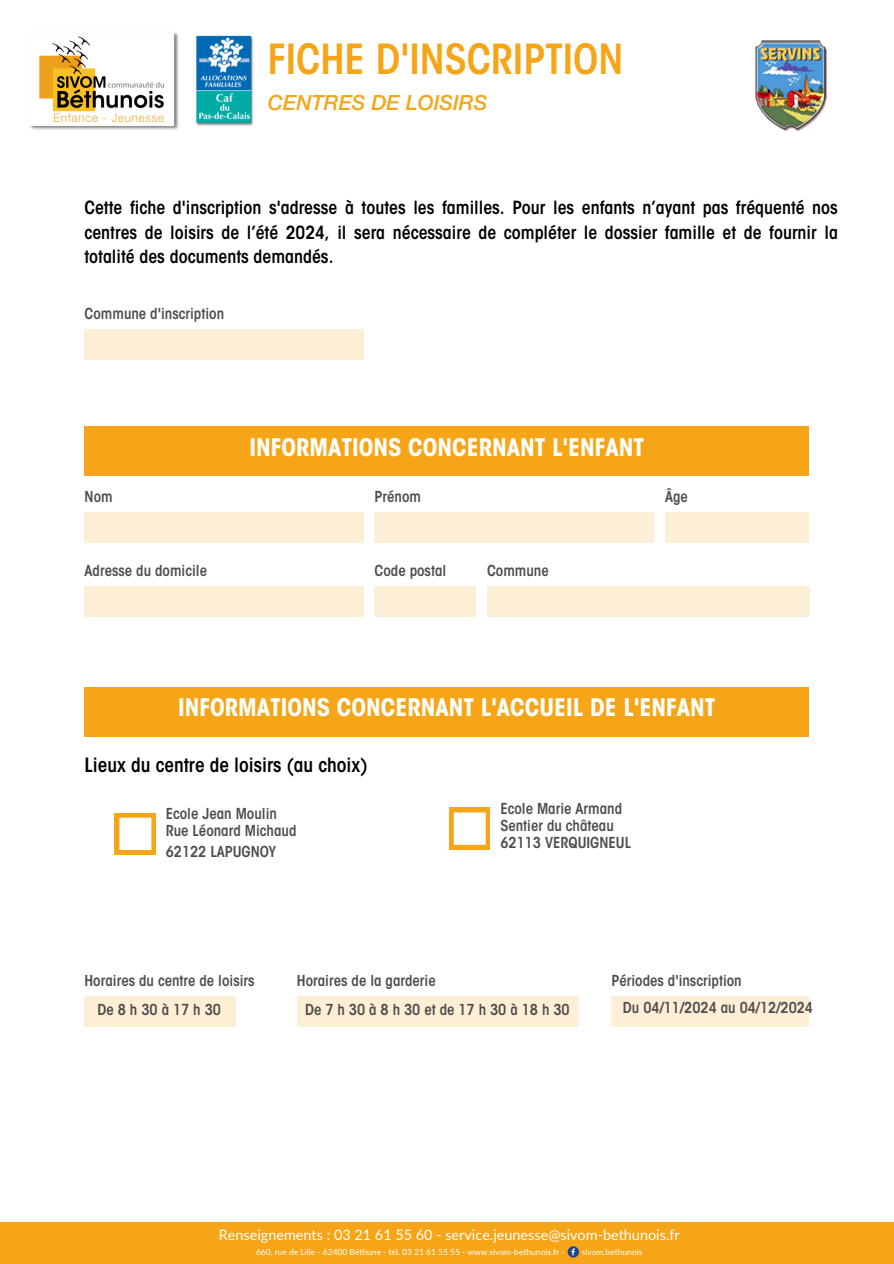
<style>
.page{position:relative;width:894px;height:1264px;background:#fff}
.page>*{position:absolute;margin:0;border:0;box-sizing:border-box;transform-origin:0 0}
.t1{font:600 condensed 41.1px "ITC Avant Garde Std";color:#f5a517}
.t2{font:700 condensed 24px "ITC Avant Garde Std";color:#fff}
.t3{font:italic 500 21px "Helvetica Neue Cyr";color:#f5a517}
.t4{font:600 condensed 19.5px "ITC Avant Garde Std";color:#000}
.t5{font:600 condensed 18px/24.8px "ITC Avant Garde Std";color:#000;text-align:justify}
.t6{font:600 condensed 15px "ITC Avant Garde Std";color:#4d4d4d}
.t7{font:600 condensed 15px "ITC Avant Garde Std";letter-spacing:.265em;color:#4d4d4d}
.t8{font:14.4px "Lato";color:#fff}
.t9{font:8.4px "Lato";color:#fff}
</style>
<div class="page">
<img style="left:29px;top:32px;width:150px;height:98px">
<img style="left:196px;top:36px;width:57px;height:90px">
<div style="left:85px;top:687px;width:723px;height:49px;background:#f5a517"></div>
<div style="left:85px;top:329px;width:279px;height:31px;background:#fdefd6"></div>
<div style="left:0;top:1222px;width:893px;height:41px;background:#f5a517"></div>
<svg style="left:567px;top:1246px;width:11px;height:11px"></svg>
<div style="left:85px;top:426px;width:723px;height:49px;background:#f5a517"></div>
<div style="left:85px;top:512px;width:279px;height:31px;background:#fdefd6"></div>
<div style="left:374px;top:512px;width:279px;height:31px;background:#fdefd6"></div>
<div style="left:85px;top:586px;width:279px;height:31px;background:#fdefd6"></div>
<div style="left:665px;top:512px;width:143px;height:31px;background:#fdefd6"></div>
<div style="left:374px;top:586px;width:101px;height:31px;background:#fdefd6"></div>
<div style="left:487px;top:586px;width:321px;height:31px;background:#fdefd6"></div>
<div style="left:84px;top:995px;width:152px;height:31px;background:#fdefd6"></div>
<div style="left:297px;top:995px;width:281px;height:31px;background:#fdefd6"></div>
<div style="left:611px;top:995px;width:197px;height:31px;background:#fdefd6"></div>
<div style="left:449px;top:808px;width:41px;height:41px;background:#f5a517"></div>
<svg style="left:453px;top:812px;width:33px;height:33px"></svg>
<div style="left:115px;top:813px;width:41px;height:41px;background:#f5a517"></div>
<svg style="left:119px;top:817px;width:33px;height:33px"></svg>
<img style="left:755px;top:41px;width:70px;height:91px">
<p class="t1" style="left:268px;top:44px;width:357px">FICHE D'INSCRIPTION</p>
<p class="t3" style="left:268px;top:95px;width:221px">CENTRES DE LOISIRS</p>
<p class="t5" style="left:84px;top:197px;width:754px">Cette fiche d'inscription s'adresse à toutes les familles. Pour les enfants n’ayant pas fréquenté nos centres de loisirs de l’été 2024, il sera nécessaire de compléter le dossier famille et de fournir la totalité des documents demandés.</p>
<h3 class="t6" style="left:85px;top:308px;width:141px">Commune d'inscription</h3>
<h5 class="t2" style="left:249px;top:438px;width:396px">INFORMATIONS CONCERNANT L'ENFANT</h5>
<p class="t6" style="left:85px;top:491px;width:30px">Nom</p>
<h2 class="t6" style="left:374px;top:491px;width:48px">Prénom</h2>
<p class="t6" style="left:665px;top:491px;width:24px">Âge</p>
<p class="t6" style="left:85px;top:565px;width:124px">Adresse du domicile</p>
<p class="t6" style="left:374px;top:565px;width:73px">Code postal</p>
<p class="t6" style="left:487px;top:565px;width:63px">Commune</p>
<h1 class="t2" style="left:178px;top:698px;width:539px">INFORMATIONS CONCERNANT L'ACCUEIL DE L'ENFANT</h1>
<h2 class="t4" style="left:85px;top:757px;width:284px">Lieux du centre de loisirs (au choix)</h2>
<p class="t6" style="left:166px;top:807px;width:113px">Ecole Jean Moulin</p>
<p class="t6" style="left:166px;top:825px;width:132px">Rue Léonard Michaud</p>
<p class="t6" style="left:166px;top:845px;width:112px">62122 LAPUGNOY</p>
<p class="t6" style="left:500px;top:802px;width:123px">Ecole Marie Armand</p>
<p class="t6" style="left:500px;top:819px;width:115px">Sentier du château</p>
<p class="t6" style="left:500px;top:837px;width:132px">62113 VERQUIGNEUL</p>
<p class="t6" style="left:84px;top:974px;width:172px">Horaires du centre de loisirs</p>
<h6 class="t7" style="left:97px;top:1004px;width:125px">De8h30à17h30</h6>
<p class="t6" style="left:297px;top:974px;width:140px">Horaires de la garderie</p>
<p class="t7" style="left:305px;top:1004px;width:266px">De7h30à8h30etde17h30à18h30</p>
<h6 class="t6" style="left:611px;top:974px;width:132px">Périodes d'inscription</h6>
<p class="t6" style="left:622px;top:1002px;width:191px">Du 04/11/2024 au 04/12/2024</p>
<h4 class="t8" style="left:219px;top:1225px;width:462px">Renseignements : 03 21 61 55 60 - service.jeunesse@sivom-bethunois.fr</h4>
<p class="t9" style="left:256px;top:1247px;width:310px">660, rue de Lille - 62400 Béthune - tél. 03 21 61 55 55 - www.sivom-bethunois.fr -</p>
<p class="t9" style="left:581px;top:1247px;width:62px">sivom.bethunois</p>
</div>
